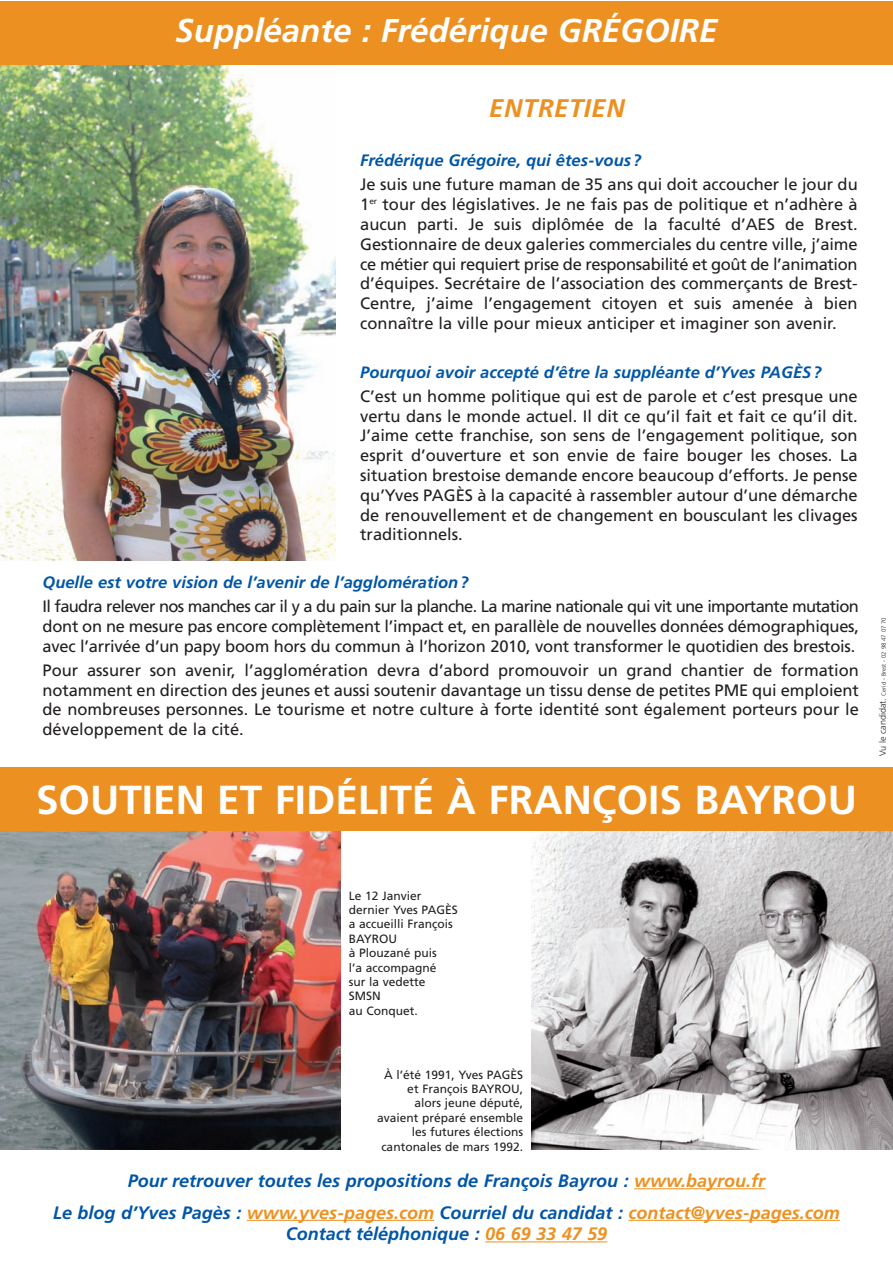
<style>
.page{position:relative;width:893px;height:1263px;background:#fff}
.page>*{position:absolute;margin:0;border:0;box-sizing:border-box;transform-origin:0 0}
.t1{font:700 40.5px "Frutiger";color:#fff}
.t2{font:italic 700 33px "Frutiger";color:#fff}
.t3{font:italic 700 25.5px "Frutiger";letter-spacing:.025em;color:#ec9121}
.t4{font:italic 700 18px/31.5px "Frutiger";color:#0156a8;text-align:center}
.t5{font:16.5px/19.8px "Frutiger";color:#231f20;text-align:justify}
.t6{font:italic 700 16.5px "Frutiger";color:#0156a8}
.t7{font:12px/14.4px "Frutiger";color:#231f20}
.t8{font:300 6px "Frutiger";color:#231f20}
.s1{font-size:9px}
.s2{color:#ec9121}
</style>
<div class="page">
<img style="left:0;top:65px;width:336px;height:496px">
<div style="left:0;top:1px;width:892px;height:64px;background:#ec9121"></div>
<img style="left:0;top:830px;width:340px;height:319px">
<img style="left:531px;top:830px;width:361px;height:319px">
<div style="left:0;top:767px;width:892px;height:63px;background:#ec9121"></div>
<hr style="left:634px;top:1188px;width:48px;height:1px;background:#ec9121">
<hr style="left:681px;top:1188px;width:84px;height:1px;background:#ec9121">
<hr style="left:247px;top:1220px;width:48px;height:1px;background:#ec9121">
<hr style="left:294px;top:1220px;width:140px;height:1px;background:#ec9121">
<hr style="left:628px;top:1220px;width:212px;height:1px;background:#ec9121">
<hr style="left:485px;top:1241px;width:122px;height:1px;background:#ec9121">
<h2 class="t2" style="left:176px;top:17px;width:543px">Suppléante : Frédérique GRÉGOIRE</h2>
<h3 class="t3" style="left:489px;top:98px;width:137px">ENTRETIEN</h3>
<p class="t6" style="left:360px;top:154px;width:283px">Frédérique Grégoire, qui êtes-vous?</p>
<p class="t5" style="left:360px;top:176px;width:499px">Je suis une future maman de 35 ans qui doit accoucher le jour du 1<sup>er</sup> tour des législatives. Je ne fais pas de politique et n’adhère à aucun parti. Je suis diplômée de la faculté d’AES de Brest.<br>Gestionnaire de deux galeries commerciales du centre ville, j’aime ce métier qui requiert prise de responsabilité et goût de l’animation d’équipes. Secrétaire de l’association des commerçants de Brest-Centre, j’aime l’engagement citoyen et suis amenée à bien connaître la ville pour mieux anticiper et imaginer son avenir.</p>
<p class="t6" style="left:360px;top:365px;width:463px">Pourquoi avoir accepté d’être la suppléante d’Yves PAGÈS?</p>
<p class="t5" style="left:360px;top:387px;width:499px">C’est un homme politique qui est de parole et c’est presque une vertu dans le monde actuel. Il dit ce qu’il fait et fait ce qu’il dit.<br>J’aime cette franchise, son sens de l’engagement politique, son esprit d’ouverture et son envie de faire bouger les choses. La situation brestoise demande encore beaucoup d’efforts. Je pense qu’Yves PAGÈS à la capacité à rassembler autour d’une démarche de renouvellement et de changement en bousculant les clivages traditionnels.</p>
<p class="t6" style="left:43px;top:576px;width:428px">Quelle est votre vision de l’avenir de l’agglomération?</p>
<p class="t5" style="left:43px;top:598px;width:818px">Il faudra relever nos manches car il y a du pain sur la planche. La marine nationale qui vit une importante mutation dont on ne mesure pas encore complètement l’impact et, en parallèle de nouvelles données démographiques, avec l’arrivée d’un papy boom hors du commun à l’horizon 2010, vont transformer le quotidien des brestois.</p>
<p class="t5" style="left:43px;top:661px;width:818px">Pour assurer son avenir, l’agglomération devra d’abord promouvoir un grand chantier de formation notamment en direction des jeunes et aussi soutenir davantage un tissu dense de petites PME qui emploient de nombreuses personnes. Le tourisme et notre culture à forte identité sont également porteurs pour le développement de la cité.</p>
<h1 class="t1" style="left:36px;top:783px;width:822px">SOUTIEN ET FIDÉLITÉ À FRANÇOIS BAYROU</h1>
<p class="t8" style="left:881px;top:756px;width:140px;rotate:-90deg"><span class="s1">Vu le candidat.</span> Cerid - Brest - 02 98 47 07 70</p>
<p class="t7" style="left:349px;top:889px;width:110px">Le 12 Janvier dernier Yves PAGÈS a accueilli François<br>BAYROU<br>à Plouzané puis<br>l’a accompagné<br>sur la vedette<br>SMSN<br>au Conquet.</p>
<p class="t7" style="left:377px;top:1068px;width:148px;text-align:right">À l’été 1991, Yves PAGÈS et François BAYROU,<br>alors jeune député, avaient préparé ensemble les futures élections cantonales de mars 1992.</p>
<p class="t4" style="left:53px;top:1166px;width:788px">Pour retrouver toutes les propositions de François Bayrou : <span class="s2">www.bayrou.fr<br></span>Le blog d’Yves Pagès : <span class="s2">www.yves-pages.com</span> Courriel du candidat : <span class="s2">contact@yves-pages.com</span></p>
<p class="t4" style="left:286px;top:1219px;width:323px">Contact téléphonique : <span class="s2">06 69 33 47 59</span></p>
</div>
